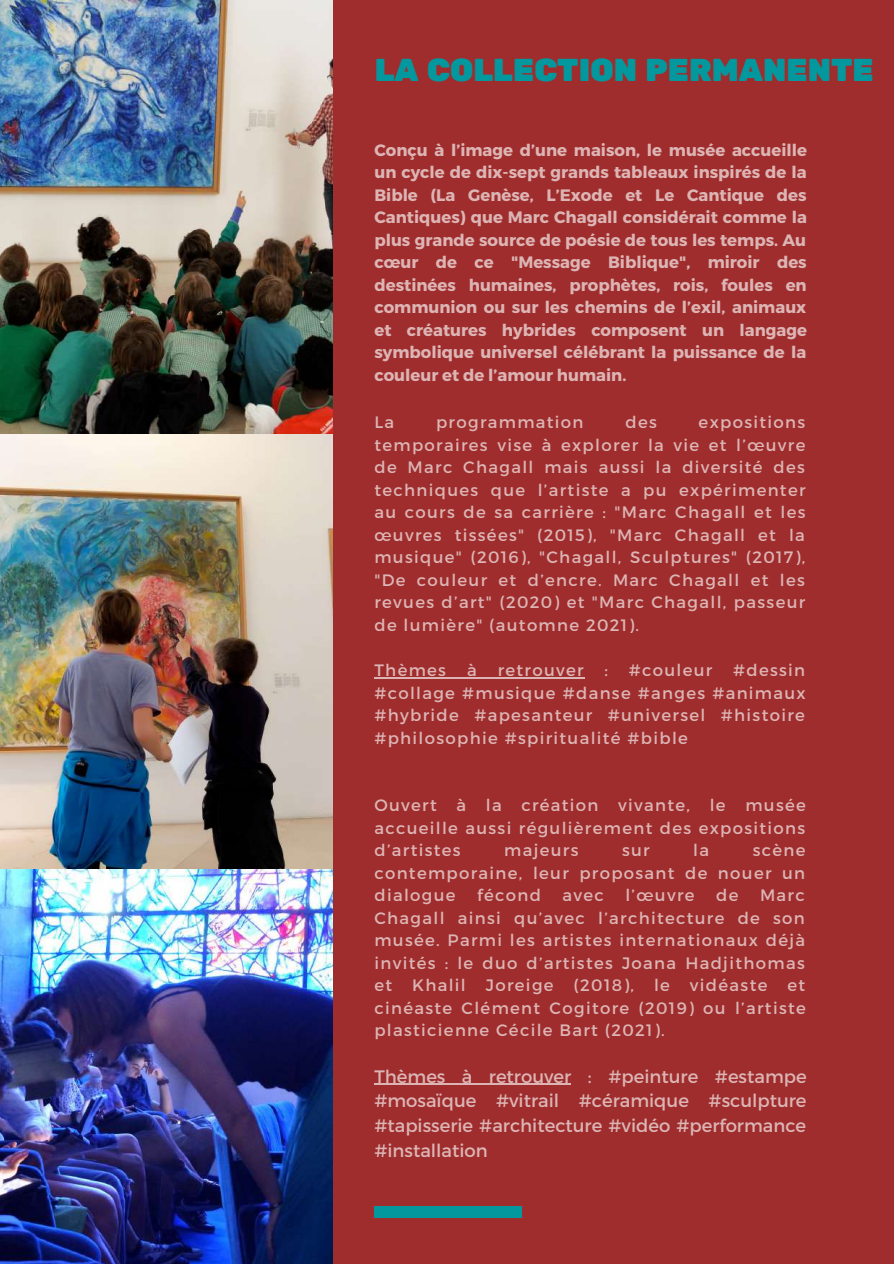
<style>
.page{position:relative;width:894px;height:1264px;background:#fff}
.page>*{position:absolute;margin:0;border:0;box-sizing:border-box;transform-origin:0 0}
.t1{font:31.5px "Rubik One";letter-spacing:-.02em;color:#03989e}
.t2{font:18px/24.8px "Montserrat";color:#fff;text-align:justify}
.t3{font:16.5px/22.5px "Montserrat";letter-spacing:.08em;color:#fff;text-align:justify}
.t4{font:700 16.5px/22.5px "Montserrat";color:#fff;text-align:justify}
</style>
<div class="page">
<div style="left:0;top:0;width:893px;height:1263px;background:#9f2d2d"></div>
<hr style="left:374px;top:677px;width:211px;height:1px;background:#fff">
<hr style="left:374px;top:1083px;width:197px;height:1px;background:#fff">
<div style="left:374px;top:1205px;width:148px;height:12px;background:#03989e"></div>
<img style="left:0;top:0;width:332px;height:1263px">
<h1 class="t1" style="left:374px;top:51px;width:501px">LA COLLECTION PERMANENTE</h1>
<p class="t4" style="left:374px;top:138px;width:434px">Conçu à l’image d’une maison, le musée accueille un cycle de dix-sept grands tableaux inspirés de la Bible (La Genèse, L’Exode et Le Cantique des Cantiques) que Marc Chagall considérait comme la plus grande source de poésie de tous les temps. Au cœur de ce "Message Biblique", miroir des destinées humaines, prophètes, rois, foules en communion ou sur les chemins de l’exil, animaux et créatures hybrides composent un langage symbolique universel célébrant la puissance de la couleur et de l’amour humain.</p>
<p class="t3" style="left:374px;top:410px;width:21px">La</p>
<p class="t3" style="left:436px;top:410px;width:149px">programmation</p>
<p class="t3" style="left:625px;top:410px;width:33px">des</p>
<p class="t3" style="left:374px;top:410px;width:432px;text-indent:324px">expositions temporaires vise à explorer la vie et l’œuvre de Marc Chagall mais aussi la diversité des techniques que l’artiste a pu expérimenter au cours de sa carrière : "Marc Chagall et les œuvres tissées" (2015), "Marc Chagall et la musique" (2016), "Chagall, Sculptures" (2017), "De couleur et d’encre. Marc Chagall et les revues d’art" (2020) et "Marc Chagall, passeur de lumière" (automne 2021).</p>
<p class="t3" style="left:374px;top:658px;width:73px">Thèmes</p>
<p class="t3" style="left:467px;top:658px;width:11px">à</p>
<p class="t3" style="left:497px;top:658px;width:87px">retrouver</p>
<p class="t3" style="left:604px;top:658px;width:5px">:</p>
<p class="t3" style="left:628px;top:658px;width:85px">#couleur</p>
<p class="t3" style="left:374px;top:658px;width:433px;text-indent:358px">#dessin #collage #musique #danse #anges #animaux #hybride #apesanteur #universel #histoire #philosophie #spiritualité #bible</p>
<p class="t3" style="left:374px;top:793px;width:433px">Ouvert à la création vivante, le musée accueille aussi régulièrement des expositions d’artistes</p>
<p class="t3" style="left:374px;top:838px;width:432px;text-indent:378px">scène contemporaine, leur proposant de nouer un dialogue</p>
<p class="t3" style="left:504px;top:838px;width:76px">majeurs</p>
<p class="t3" style="left:622px;top:838px;width:29px">sur</p>
<p class="t3" style="left:693px;top:838px;width:17px">la</p>
<p class="t3" style="left:477px;top:883px;width:65px">fécond</p>
<p class="t3" style="left:562px;top:883px;width:43px">avec</p>
<p class="t3" style="left:625px;top:883px;width:71px">l’œuvre</p>
<p class="t3" style="left:716px;top:883px;width:24px">de</p>
<p class="t3" style="left:374px;top:883px;width:433px;text-indent:385px">Marc Chagall ainsi qu’avec l’architecture de son musée. Parmi les artistes internationaux déjà invités : le duo d’artistes Joana Hadjithomas et Khalil Joreige (2018), le vidéaste et cinéaste Clément Cogitore (2019) ou l’artiste plasticienne Cécile Bart (2021).</p>
<p class="t2" style="left:374px;top:1062px;width:433px">Thèmes à retrouver : #peinture #estampe #mosaïque #vitrail #céramique #sculpture #tapisserie #architecture #vidéo #performance #installation</p>
</div>
